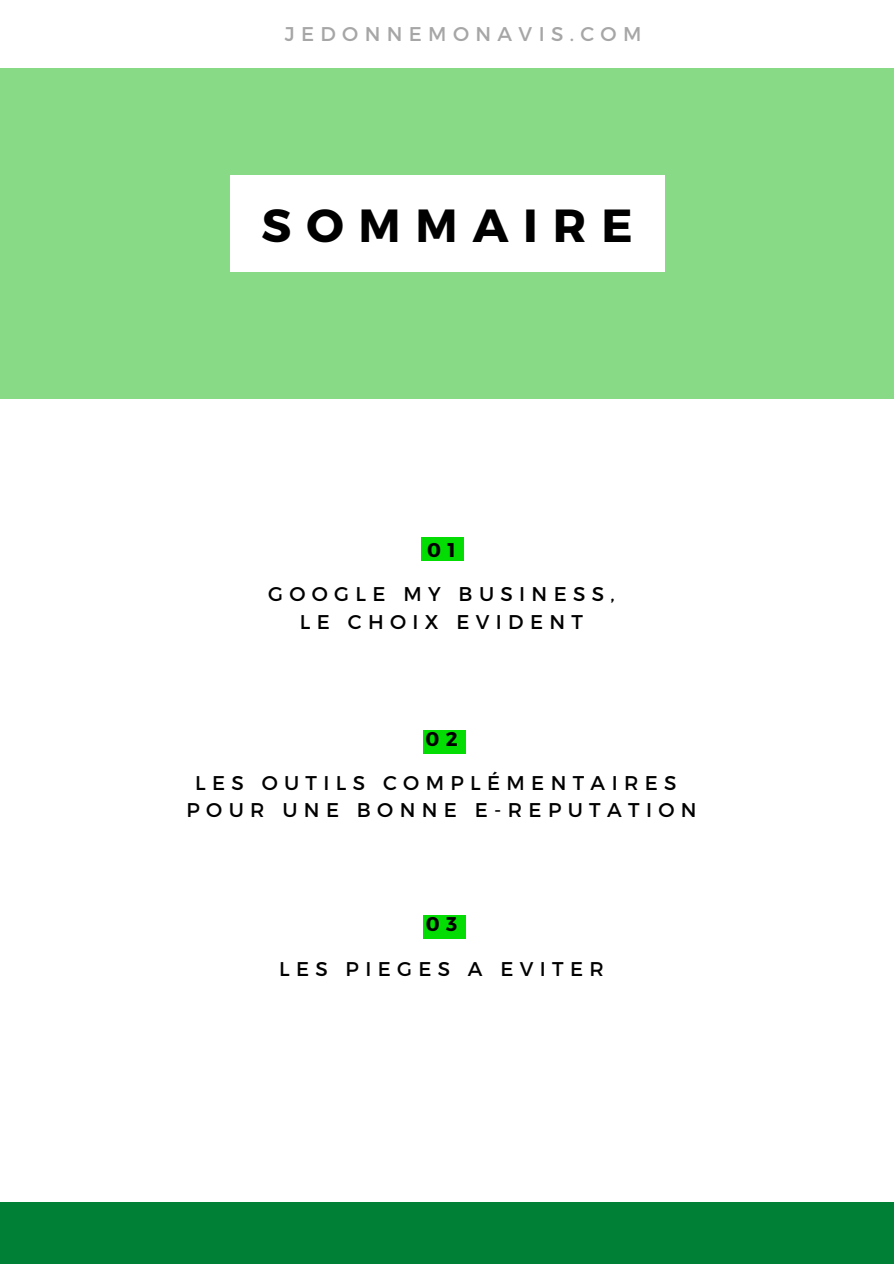
<style>
.page{position:relative;width:894px;height:1264px;background:#fff}
.page>*{position:absolute;margin:0;border:0;box-sizing:border-box;transform-origin:0 0}
.t1{font:700 46.35px "Montserrat";letter-spacing:.32em;color:#000}
.t2{font:19.8px "Montserrat";letter-spacing:.32em;color:#000}
.t3{font:19.8px "Montserrat";letter-spacing:.32em;color:#a6a6a6}
.t4{font:700 19.8px "Montserrat";color:#000}
</style>
<div class="page">
<div style="left:0;top:0;width:893px;height:398px;background:#89da86"></div>
<div style="left:420px;top:538px;width:43px;height:22px;background:#03dd03"></div>
<div style="left:0;top:0;width:893px;height:68px;background:#fff"></div>
<div style="left:0;top:1202px;width:893px;height:61px;background:#008037"></div>
<div style="left:230px;top:175px;width:434px;height:96px;background:#fff"></div>
<div style="left:423px;top:731px;width:42px;height:22px;background:#03dd03"></div>
<div style="left:423px;top:915px;width:42px;height:23px;background:#03dd03"></div>
<p class="t3" style="left:285px;top:21px;width:358px">JEDONNEMONAVIS.COM</p>
<p class="t1" style="left:261px;top:195px;width:372px">SOMMAIRE</p>
<p class="t4" style="left:427px;top:537px;width:30px">0 1</p>
<p class="t2" style="left:268px;top:581px;width:348px">GOOGLE MY BUSINESS,</p>
<p class="t2" style="left:300px;top:608px;width:284px">LE CHOIX EVIDENT</p>
<p class="t4" style="left:425px;top:726px;width:34px">0 2</p>
<p class="t2" style="left:195px;top:770px;width:483px">LES OUTILS COMPLÉMENTAIRES</p>
<p class="t2" style="left:186px;top:797px;width:511px">POUR UNE BONNE E-REPUTATION</p>
<p class="t4" style="left:425px;top:911px;width:33px">0 3</p>
<p class="t2" style="left:279px;top:955px;width:326px">LES PIEGES A EVITER</p>
</div>
